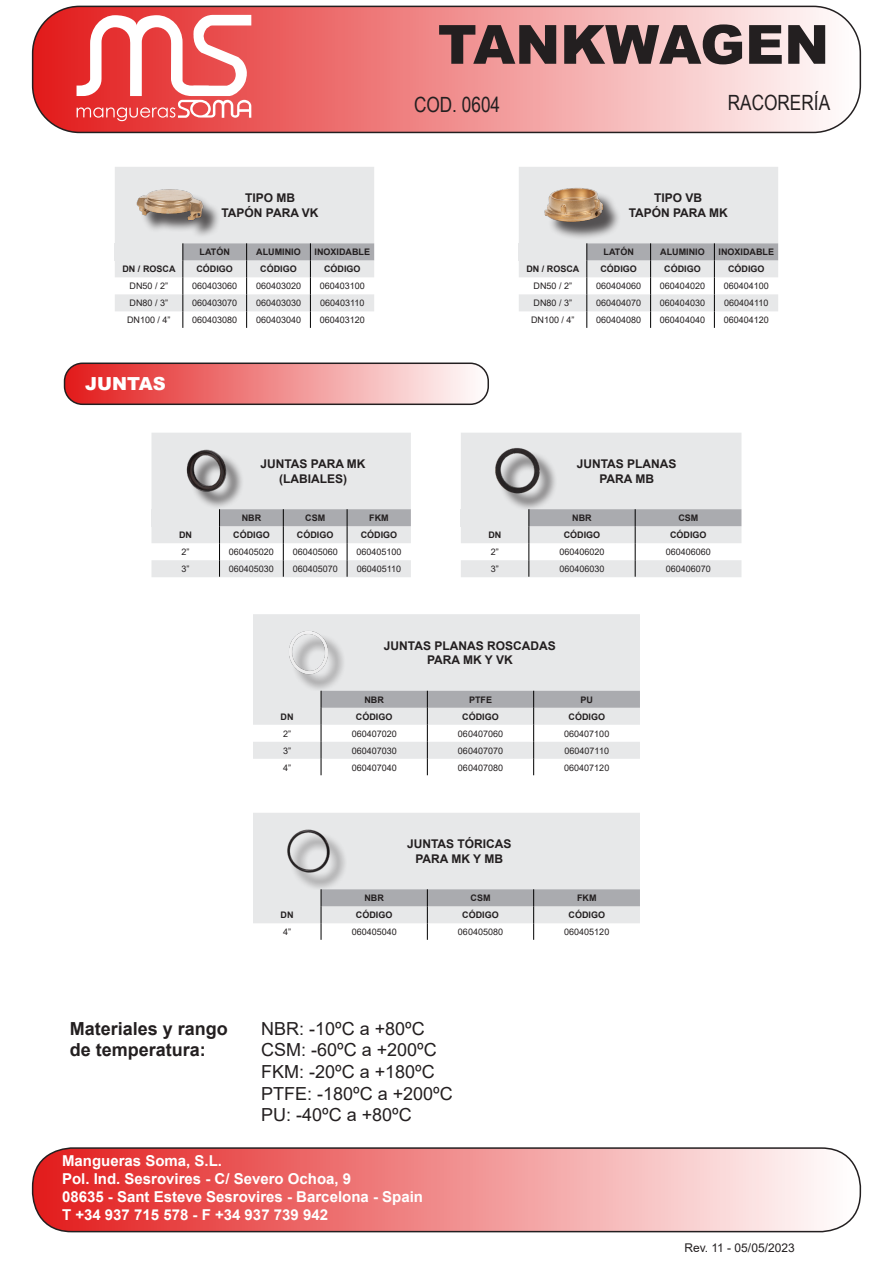
<style>
.page{position:relative;width:893px;height:1263px;background:#fff}
.page>*{position:absolute;margin:0;border:0;box-sizing:border-box;transform-origin:0 0}
.t1{font:900 54px "Arial";color:#231f20}
.t2{font:21px "Arial Narrow";color:#231f20}
.t3{font:18px "Arial";color:#231f20}
.t4{font:700 18px/21.6px "Arial";color:#231f20}
.t5{font:900 18px "Arial";color:#fff}
.t6{font:700 15px "Arial";color:#fff}
.t7{font:700 12px "Arial";color:#231f20}
.t8{font:12px "Arial";color:#231f20}
.t9{font:9px "Arial";color:#231f20}
.t10{font:700 9px "Arial";color:#231f20}
</style>
<div class="page">
<svg style="left:33px;top:1148px;width:827px;height:83px;background:#f08e8e"></svg>
<div style="left:32px;top:1147px;width:829px;height:85px;border:2px solid #231f20;border-radius:39px"></div>
<svg style="left:65px;top:365px;width:423px;height:39px;background:#ef8c8c"></svg>
<div style="left:64px;top:362px;width:425px;height:43px;border:2px solid #231f20;border-radius:18px"></div>
<svg style="left:33px;top:6px;width:827px;height:126px;background:#f29f9f"></svg>
<div style="left:32px;top:6px;width:829px;height:127px;border:2px solid #231f20;border-radius:47px"></div>
<svg style="left:77px;top:15px;width:174px;height:106px"></svg>
<div style="left:253px;top:614px;width:387px;height:145px;background:#e7e8e9"></div>
<div style="left:253px;top:691px;width:68px;height:17px;background:#e7e8e9"></div>
<svg style="left:321px;top:691px;width:319px;height:84px"></svg>
<img style="left:255px;top:614px;width:106px;height:77px">
<svg style="left:253px;top:813px;width:387px;height:127px"></svg>
<img style="left:255px;top:813px;width:106px;height:76px">
<svg style="left:151px;top:433px;width:260px;height:144px"></svg>
<img style="left:154px;top:433px;width:106px;height:76px">
<svg style="left:461px;top:433px;width:280px;height:144px;background:#e3e4e5"></svg>
<img style="left:463px;top:433px;width:106px;height:76px">
<svg style="left:115px;top:167px;width:259px;height:161px"></svg>
<img style="left:117px;top:167px;width:106px;height:76px">
<svg style="left:519px;top:167px;width:259px;height:161px"></svg>
<img style="left:521px;top:167px;width:106px;height:76px">
<p class="t1" style="left:438px;top:5px;width:393px">TANKWAGEN</p>
<p class="t2" style="left:414px;top:89px;width:88px">COD. 0604</p>
<p class="t2" style="left:728px;top:87px;width:104px">RACORERÍA</p>
<p class="t7" style="left:245px;top:190px;width:52px">TIPO MB</p>
<p class="t7" style="left:221px;top:204px;width:99px">TAPÓN PARA VK</p>
<p class="t10" style="left:200px;top:246px;width:32px">LATÓN</p>
<p class="t10" style="left:256px;top:246px;width:46px">ALUMINIO</p>
<p class="t10" style="left:315px;top:246px;width:57px">INOXIDABLE</p>
<p class="t10" style="left:122px;top:263px;width:55px">DN / ROSCA</p>
<p class="t10" style="left:196px;top:263px;width:38px">CÓDIGO</p>
<p class="t10" style="left:260px;top:263px;width:38px">CÓDIGO</p>
<p class="t10" style="left:324px;top:263px;width:38px">CÓDIGO</p>
<p class="t9" style="left:130px;top:280px;width:40px">DN50 / 2”</p>
<p class="t9" style="left:192px;top:280px;width:47px">060403060</p>
<p class="t9" style="left:256px;top:280px;width:47px">060403020</p>
<p class="t9" style="left:320px;top:280px;width:47px">060403100</p>
<p class="t9" style="left:130px;top:297px;width:40px">DN80 / 3”</p>
<p class="t9" style="left:192px;top:297px;width:47px">060403070</p>
<p class="t9" style="left:256px;top:297px;width:47px">060403030</p>
<p class="t9" style="left:320px;top:297px;width:46px">060403110</p>
<p class="t9" style="left:127px;top:314px;width:45px">DN100 / 4”</p>
<p class="t9" style="left:192px;top:314px;width:47px">060403080</p>
<p class="t9" style="left:256px;top:314px;width:47px">060403040</p>
<p class="t9" style="left:320px;top:314px;width:47px">060403120</p>
<p class="t5" style="left:85px;top:370px;width:82px">JUNTAS</p>
<p class="t7" style="left:261px;top:455px;width:107px">JUNTAS PARA MK</p>
<p class="t7" style="left:279px;top:470px;width:69px">(LABIALES)</p>
<p class="t10" style="left:242px;top:511px;width:21px">NBR</p>
<p class="t10" style="left:305px;top:511px;width:21px">CSM</p>
<p class="t10" style="left:369px;top:511px;width:21px">FKM</p>
<p class="t10" style="left:179px;top:528px;width:14px">DN</p>
<p class="t10" style="left:233px;top:528px;width:38px">CÓDIGO</p>
<p class="t10" style="left:297px;top:528px;width:38px">CÓDIGO</p>
<p class="t10" style="left:361px;top:528px;width:38px">CÓDIGO</p>
<p class="t9" style="left:181px;top:546px;width:10px">2”</p>
<p class="t9" style="left:229px;top:546px;width:47px">060405020</p>
<p class="t9" style="left:293px;top:546px;width:47px">060405060</p>
<p class="t9" style="left:356px;top:546px;width:47px">060405100</p>
<p class="t9" style="left:181px;top:563px;width:10px">3”</p>
<p class="t9" style="left:229px;top:563px;width:47px">060405030</p>
<p class="t9" style="left:293px;top:563px;width:47px">060405070</p>
<p class="t9" style="left:357px;top:563px;width:46px">060405110</p>
<p class="t7" style="left:654px;top:190px;width:50px">TIPO VB</p>
<p class="t7" style="left:629px;top:204px;width:101px">TAPÓN PARA MK</p>
<p class="t10" style="left:603px;top:246px;width:32px">LATÓN</p>
<p class="t10" style="left:660px;top:246px;width:46px">ALUMINIO</p>
<p class="t10" style="left:719px;top:246px;width:57px">INOXIDABLE</p>
<p class="t10" style="left:526px;top:263px;width:55px">DN / ROSCA</p>
<p class="t10" style="left:600px;top:263px;width:38px">CÓDIGO</p>
<p class="t10" style="left:664px;top:263px;width:38px">CÓDIGO</p>
<p class="t10" style="left:728px;top:263px;width:38px">CÓDIGO</p>
<p class="t9" style="left:533px;top:280px;width:40px">DN50 / 2”</p>
<p class="t9" style="left:596px;top:280px;width:47px">060404060</p>
<p class="t9" style="left:660px;top:280px;width:47px">060404020</p>
<p class="t9" style="left:724px;top:280px;width:47px">060404100</p>
<p class="t9" style="left:533px;top:297px;width:40px">DN80 / 3”</p>
<p class="t9" style="left:596px;top:297px;width:47px">060404070</p>
<p class="t9" style="left:660px;top:297px;width:47px">060404030</p>
<p class="t9" style="left:724px;top:297px;width:46px">060404110</p>
<p class="t9" style="left:531px;top:314px;width:45px">DN100 / 4”</p>
<p class="t9" style="left:596px;top:314px;width:47px">060404080</p>
<p class="t9" style="left:660px;top:314px;width:47px">060404040</p>
<p class="t9" style="left:724px;top:314px;width:47px">060404120</p>
<p class="t7" style="left:577px;top:455px;width:101px">JUNTAS PLANAS</p>
<p class="t7" style="left:599px;top:470px;width:56px">PARA MB</p>
<p class="t10" style="left:572px;top:511px;width:21px">NBR</p>
<p class="t10" style="left:678px;top:511px;width:21px">CSM</p>
<p class="t10" style="left:488px;top:528px;width:14px">DN</p>
<p class="t10" style="left:564px;top:528px;width:38px">CÓDIGO</p>
<p class="t10" style="left:670px;top:528px;width:38px">CÓDIGO</p>
<p class="t9" style="left:491px;top:546px;width:10px">2”</p>
<p class="t9" style="left:559px;top:546px;width:47px">060406020</p>
<p class="t9" style="left:666px;top:546px;width:47px">060406060</p>
<p class="t9" style="left:491px;top:563px;width:10px">3”</p>
<p class="t9" style="left:559px;top:563px;width:47px">060406030</p>
<p class="t9" style="left:666px;top:563px;width:47px">060406070</p>
<p class="t7" style="left:384px;top:637px;width:173px">JUNTAS PLANAS ROSCADAS</p>
<p class="t7" style="left:427px;top:651px;width:87px">PARA MK Y VK</p>
<p class="t10" style="left:364px;top:693px;width:21px">NBR</p>
<p class="t10" style="left:469px;top:693px;width:25px">PTFE</p>
<p class="t10" style="left:581px;top:693px;width:14px">PU</p>
<p class="t10" style="left:281px;top:710px;width:14px">DN</p>
<p class="t10" style="left:356px;top:710px;width:38px">CÓDIGO</p>
<p class="t10" style="left:462px;top:710px;width:38px">CÓDIGO</p>
<p class="t10" style="left:569px;top:710px;width:38px">CÓDIGO</p>
<p class="t9" style="left:283px;top:727px;width:10px">2”</p>
<p class="t9" style="left:352px;top:727px;width:47px">060407020</p>
<p class="t9" style="left:458px;top:727px;width:47px">060407060</p>
<p class="t9" style="left:564px;top:727px;width:47px">060407100</p>
<p class="t9" style="left:283px;top:744px;width:10px">3”</p>
<p class="t9" style="left:352px;top:744px;width:47px">060407030</p>
<p class="t9" style="left:458px;top:744px;width:47px">060407070</p>
<p class="t9" style="left:565px;top:744px;width:46px">060407110</p>
<p class="t9" style="left:283px;top:761px;width:10px">4”</p>
<p class="t9" style="left:352px;top:761px;width:47px">060407040</p>
<p class="t9" style="left:458px;top:761px;width:47px">060407080</p>
<p class="t9" style="left:564px;top:761px;width:47px">060407120</p>
<p class="t7" style="left:407px;top:835px;width:106px">JUNTAS TÓRICAS</p>
<p class="t7" style="left:415px;top:850px;width:89px">PARA MK Y MB</p>
<p class="t10" style="left:364px;top:891px;width:21px">NBR</p>
<p class="t10" style="left:470px;top:891px;width:21px">CSM</p>
<p class="t10" style="left:577px;top:891px;width:21px">FKM</p>
<p class="t10" style="left:281px;top:908px;width:14px">DN</p>
<p class="t10" style="left:356px;top:908px;width:38px">CÓDIGO</p>
<p class="t10" style="left:462px;top:908px;width:38px">CÓDIGO</p>
<p class="t10" style="left:569px;top:908px;width:38px">CÓDIGO</p>
<p class="t9" style="left:283px;top:926px;width:10px">4”</p>
<p class="t9" style="left:352px;top:926px;width:47px">060405040</p>
<p class="t9" style="left:458px;top:926px;width:47px">060405080</p>
<p class="t9" style="left:564px;top:926px;width:47px">060405120</p>
<p class="t4" style="left:70px;top:1018px;width:160px">Materiales y rango de temperatura:</p>
<p class="t3" style="left:261px;top:1016px;width:165px">NBR: -10ºC a +80ºC</p>
<p class="t3" style="left:261px;top:1037px;width:177px">CSM: -60ºC a +200ºC</p>
<p class="t3" style="left:261px;top:1059px;width:175px">FKM: -20ºC a +180ºC</p>
<p class="t3" style="left:261px;top:1081px;width:193px">PTFE: -180ºC a +200ºC</p>
<p class="t3" style="left:261px;top:1102px;width:152px">PU: -40ºC a +80ºC</p>
<p class="t6" style="left:62px;top:1150px;width:162px">Mangueras Soma, S.L.</p>
<p class="t6" style="left:62px;top:1168px;width:291px">Pol. Ind. Sesrovires - C/ Severo Ochoa, 9</p>
<p class="t6" style="left:62px;top:1186px;width:362px">08635 - Sant Esteve Sesrovires - Barcelona - Spain</p>
<p class="t6" style="left:62px;top:1204px;width:268px">T +34 937 715 578 - F +34 937 739 942</p>
<p class="t8" style="left:684px;top:1239px;width:112px">Rev. 11 - 05/05/2023</p>
</div>
